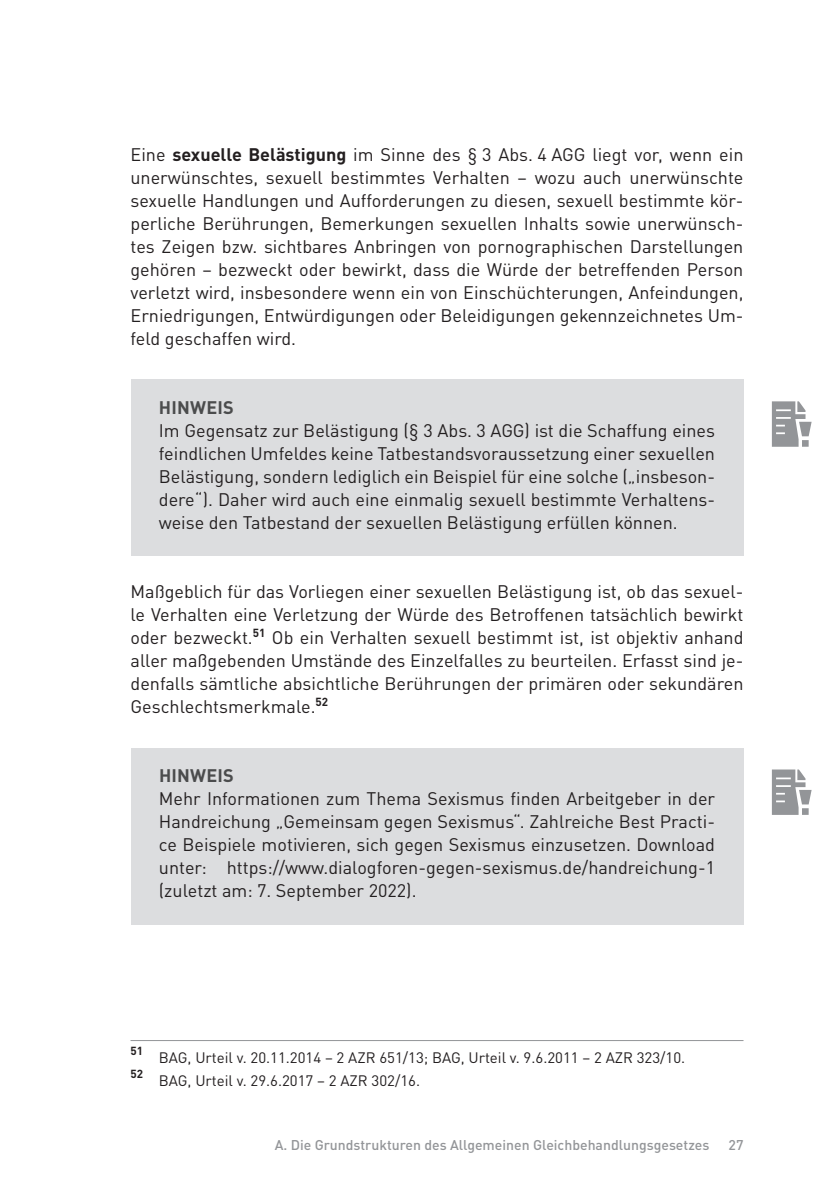
<style>
.page{position:relative;width:840px;height:1191px;background:#fff}
.page>*{position:absolute;margin:0;border:0;box-sizing:border-box;transform-origin:0 0}
.t1{font:18px/23px "DINOT";color:#231f20;text-align:justify}
.t2{font:700 18px "DINOT";letter-spacing:.01em;color:#4b4c4d}
.t3{font:15px "DINOT";color:#231f20}
.t4{font:500 14px "DINOT";color:#939598}
.t5{font:700 11.6px "DINOT";color:#231f20}
.s1{font-weight:700}
</style>
<div class="page">
<div style="left:130px;top:380px;width:613px;height:176px;background:#dcdddf"></div>
<div style="left:130px;top:748px;width:613px;height:176px;background:#dcdddf"></div>
<hr style="left:130px;top:1040px;width:613px;height:1px;background:#939598">
<svg style="left:771px;top:401px;width:40px;height:46px"></svg>
<div style="left:801px;top:440px;width:7px;height:7px;background:#939598"></div>
<svg style="left:771px;top:769px;width:40px;height:46px"></svg>
<div style="left:801px;top:808px;width:7px;height:7px;background:#939598"></div>
<p class="t1" style="left:130px;top:143px;width:614px">Eine <span class="s1">sexuelle Belästigung</span> im Sinne des § 3 Abs. 4 AGG liegt vor, wenn ein unerwünschtes, sexuell bestimmtes Verhalten – wozu auch unerwünschte sexuelle Handlungen und Aufforderungen zu diesen, sexuell bestimmte kör&shy;perliche Berührungen, Bemerkungen sexuellen Inhalts sowie unerwünsch&shy;tes Zeigen bzw. sichtbares Anbringen von pornographischen Darstellungen gehören – bezweckt oder bewirkt, dass die Würde der betreffenden Person verletzt wird, insbesondere wenn ein von Einschüchterungen, Anfeindungen, Erniedrigungen, Entwürdigungen oder Beleidigungen gekennzeichnetes Um&shy;feld geschaffen wird.</p>
<p class="t2" style="left:159px;top:396px;width:76px">HINWEIS</p>
<p class="t1" style="left:159px;top:419px;width:557px">Im Gegensatz zur Belästigung (§ 3 Abs. 3 AGG) ist die Schaffung eines feindlichen Umfeldes keine Tatbestandsvoraussetzung einer sexuellen Belästigung, sondern lediglich ein Beispiel für eine solche („insbeson&shy;dere“). Daher wird auch eine einmalig sexuell bestimmte Verhaltens&shy;weise den Tatbestand der sexuellen Belästigung erfüllen können.</p>
<p class="t1" style="left:130px;top:580px;width:614px">Maßgeblich für das Vorliegen einer sexuellen Belästigung ist, ob das sexuel&shy;le Verhalten eine Verletzung der Würde des Betroffenen tatsächlich bewirkt oder bezweckt.<sup>51</sup> Ob ein Verhalten sexuell bestimmt ist, ist objektiv anhand aller maßgebenden Umstände des Einzelfalles zu beurteilen. Erfasst sind je&shy;denfalls sämtliche absichtliche Berührungen der primären oder sekundären Geschlechtsmerkmale.<sup>52</sup></p>
<p class="t2" style="left:159px;top:764px;width:76px">HINWEIS</p>
<p class="t1" style="left:159px;top:787px;width:557px">Mehr Informationen zum Thema Sexismus finden Arbeitgeber in der Handreichung „Gemeinsam gegen Sexismus“. Zahlreiche Best Practi&shy;ce Beispiele motivieren, sich gegen Sexismus einzusetzen. Download unter: https://www.dialogforen-gegen-sexismus.de/handreichung-1 (zuletzt am: 7. September 2022).</p>
<p class="t5" style="left:130px;top:1043px;width:14px">51</p>
<p class="t3" style="left:159px;top:1048px;width:527px">BAG, Urteil v. 20.11.2014 – 2 AZR 651/13; BAG, Urteil v. 9.6.2011 − 2 AZR 323/10.</p>
<p class="t5" style="left:130px;top:1066px;width:14px">52</p>
<p class="t3" style="left:159px;top:1071px;width:262px">BAG, Urteil v. 29.6.2017 – 2 AZR 302/16.</p>
<p class="t4" style="left:274px;top:1136px;width:436px">A. Die Grundstrukturen des Allgemeinen Gleichbehandlungsgesetzes</p>
<p class="t4" style="left:728px;top:1136px;width:16px">27</p>
</div>
